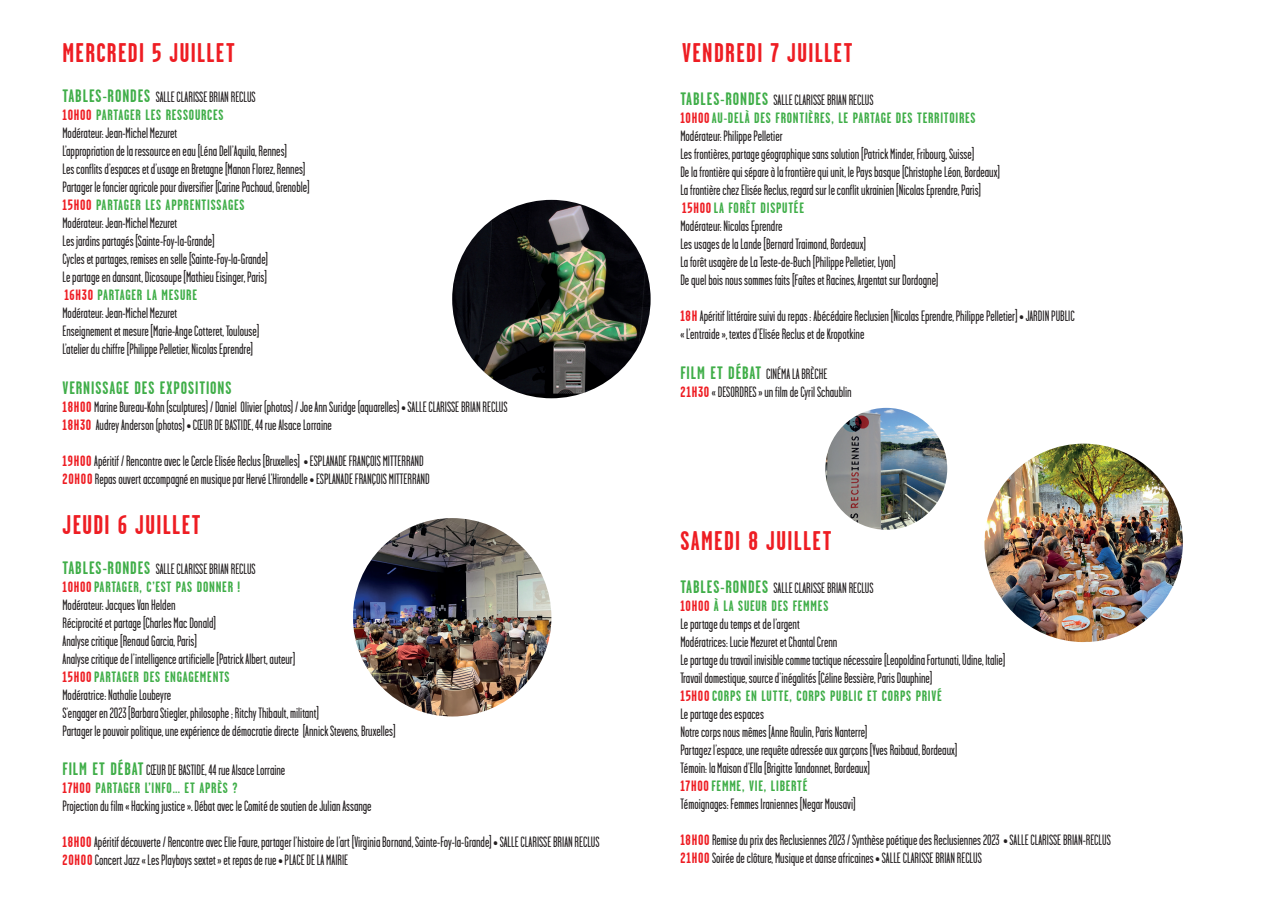
<style>
.page{position:relative;width:1280px;height:910px;background:#fff}
.page>*{position:absolute;margin:0;border:0;box-sizing:border-box;transform-origin:0 0}
.t1{font:700 27px "Garage Gothic";letter-spacing:.05em;color:#ee1d23}
.t2{font:700 18px "Garage Gothic";letter-spacing:.05em;color:#40ae49}
.t3{font:15px/18px "Garage Gothic";color:#231f20}
.s1{font-weight:700;font-size:18px;color:#40ae49}
.s2{font-weight:700;color:#ee1d23}
.s3{font-weight:700;color:#40ae49}
</style>
<div class="page">
<img style="left:452px;top:200px;width:199px;height:198px;border-radius:99px">
<img style="left:984px;top:444px;width:199px;height:198px;border-radius:99px">
<img style="left:353px;top:518px;width:198px;height:198px;border-radius:99px">
<img style="left:825px;top:408px;width:122px;height:122px;border-radius:61px">
<h1 class="t1" style="left:63px;top:39px;width:174px">MERCREDI 5 JUILLET</h1>
<p class="t3" style="left:63px;top:88px;width:249px"><span class="s1">TABLES-RONDES</span> SALLE CLARISSE BRIAN RECLUS<br><span class="s2">10H00</span> <span class="s3">PARTAGER LES RESSOURCES<br></span>Modérateur: Jean-Michel Mezuret<br>L’appropriation de la ressource en eau [Léna Dell’Aquila, Rennes]<br>Les conflits d’espaces et d’usage en Bretagne [Manon Florez, Rennes] Partager le foncier agricole pour diversifier [Carine Pachoud, Grenoble] <span class="s2">15H00</span> <span class="s3">PARTAGER LES APPRENTISSAGES<br></span>Modérateur: Jean-Michel Mezuret<br>Les jardins partagés [Sainte-Foy-la-Grande]<br>Cycles et partages, remises en selle [Sainte-Foy-la-Grande]<br>Le partage en dansant, Dicosoupe [Mathieu Eisinger, Paris]<br><span class="s2">16H30</span> <span class="s3">PARTAGER LA MESURE<br></span>Modérateur: Jean-Michel Mezuret<br>Enseignement et mesure [Marie-Ange Cotteret, Toulouse]<br>L’atelier du chiffre [Philippe Pelletier, Nicolas Eprendre]</p>
<p class="t2" style="left:63px;top:378px;width:171px">VERNISSAGE DES EXPOSITIONS</p>
<p class="t3" style="left:63px;top:398px;width:446px"><span class="s2">18H00</span> Marine Bureau-Kohn (sculptures) / Daniel Olivier (photos) / Joe Ann Suridge (aquarelles) • SALLE CLARISSE BRIAN RECLUS<br><span class="s2">18H30</span> Audrey Anderson (photos) • CŒUR DE BASTIDE, 44 rue Alsace Lorraine</p>
<p class="t3" style="left:63px;top:452px;width:369px"><span class="s2">19H00</span> Apéritif / Rencontre avec le Cercle Elisée Reclus [Bruxelles] • ESPLANADE FRANÇOIS MITTERRAND<br><span class="s2">20H00</span> Repas ouvert accompagné en musique par Hervé L’Hirondelle • ESPLANADE FRANÇOIS MITTERRAND</p>
<h1 class="t1" style="left:63px;top:510px;width:139px">JEUDI 6 JUILLET</h1>
<p class="t3" style="left:63px;top:560px;width:335px"><span class="s1">TABLES-RONDES</span> SALLE CLARISSE BRIAN RECLUS<br><span class="s2">10H00</span><span class="s3">PARTAGER, C’EST PAS DONNER !<br></span>Modérateur: Jacques Van Helden<br>Réciprocité et partage [Charles Mac Donald]<br>Analyse critique [Renaud Garcia, Paris]<br>Analyse critique de l’intelligence artificielle [Patrick Albert, auteur]<br><span class="s2">15H00</span><span class="s3">PARTAGER DES ENGAGEMENTS<br></span>Modératrice: Nathalie Loubeyre<br>S’engager en 2023 [Barbara Stiegler, philosophe ; Ritchy Thibault, militant]<br>Partager le pouvoir politique, une expérience de démocratie directe [Annick Stevens, Bruxelles]</p>
<p class="t3" style="left:63px;top:761px;width:311px"><span class="s1">FILM ET DÉBAT</span> CŒUR DE BASTIDE, 44 rue Alsace Lorraine<br><span class="s2">17H00</span> <span class="s3">PARTAGER L’INFO… ET APRÈS ?<br></span>Projection du film « Hacking justice ». Débat avec le Comité de soutien de Julian Assange</p>
<p class="t3" style="left:63px;top:833px;width:538px"><span class="s2">18H00</span> Apéritif découverte / Rencontre avec Elie Faure, partager l’histoire de l’art [Virginia Bornand, Sainte-Foy-la-Grande] • SALLE CLARISSE BRIAN RECLUS<br><span class="s2">20H00</span> Concert Jazz « Les Playboys sextet » et repas de rue • PLACE DE LA MAIRIE</p>
<h1 class="t1" style="left:682px;top:39px;width:172px">VENDREDI 7 JUILLET</h1>
<p class="t3" style="left:680px;top:92px;width:321px"><span class="s1">TABLES-RONDES</span> SALLE CLARISSE BRIAN RECLUS<br><span class="s2">10H00</span><span class="s3">AU-DELÀ DES FRONTIÈRES, LE PARTAGE DES TERRITOIRES </span>Modérateur: Philippe Pelletier<br>Les frontières, partage géographique sans solution [Patrick Minder, Fribourg, Suisse]<br>De la frontière qui sépare à la frontière qui unit, le Pays basque [Christophe Léon, Bordeaux] La frontière chez Elisée Reclus, regard sur le conflit ukrainien [Nicolas Eprendre, Paris] <span class="s2">15H00</span><span class="s3">LA FORÊT DISPUTÉE<br></span>Modérateur: Nicolas Eprendre<br>Les usages de la Lande [Bernard Traimond, Bordeaux]<br>La forêt usagère de La Teste-de-Buch [Philippe Pelletier, Lyon]<br>De quel bois nous sommes faits [Faîtes et Racines, Argentat sur Dordogne]</p>
<p class="t3" style="left:680px;top:308px;width:396px"><span class="s2">18H</span> Apéritif littéraire suivi du repas : Abécédaire Reclusien [Nicolas Eprendre, Philippe Pelletier]• JARDIN PUBLIC « L’entraide », textes d’Elisée Reclus et de Kropotkine</p>
<p class="t3" style="left:680px;top:365px;width:173px"><span class="s1">FILM ET DÉBAT</span> CINÉMA LA BRÈCHE<br><span class="s2">21H30</span> « DESORDRES » un film de Cyril Schaublin</p>
<h1 class="t1" style="left:680px;top:526px;width:153px">SAMEDI 8 JUILLET</h1>
<p class="t3" style="left:680px;top:579px;width:327px"><span class="s1">TABLES-RONDES</span> SALLE CLARISSE BRIAN RECLUS<br><span class="s2">10H00</span> <span class="s3">À LA SUEUR DES FEMMES<br></span>Le partage du temps et de l’argent<br>Modératrices: Lucie Mezuret et Chantal Crenn<br>Le partage du travail invisible comme tactique nécessaire [Leopoldina Fortunati, Udine, Italie] Travail domestique, source d’inégalités [Céline Bessière, Paris Dauphine]<br><span class="s2">15H00</span><span class="s3">CORPS EN LUTTE, CORPS PUBLIC ET CORPS PRIVÉ<br></span>Le partage des espaces<br>Notre corps nous mêmes [Anne Raulin, Paris Nanterre]<br>Partagez l’espace, une requête adressée aux garçons [Yves Raibaud, Bordeaux]<br>Témoin: la Maison d’Ella [Brigitte Tandonnet, Bordeaux]<br><span class="s2">17H00</span><span class="s3">FEMME, VIE, LIBERTÉ<br></span>Témoignages: Femmes Iraniennes [Negar Mousavi]</p>
<p class="t3" style="left:680px;top:831px;width:432px"><span class="s2">18H00</span> Remise du prix des Reclusiennes 2023 / Synthèse poétique des Reclusiennes 2023 • SALLE CLARISSE BRIAN-RECLUS<br><span class="s2">21H00</span> Soirée de clôture, Musique et danse africaines • SALLE CLARISSE BRIAN RECLUS</p>
</div>
